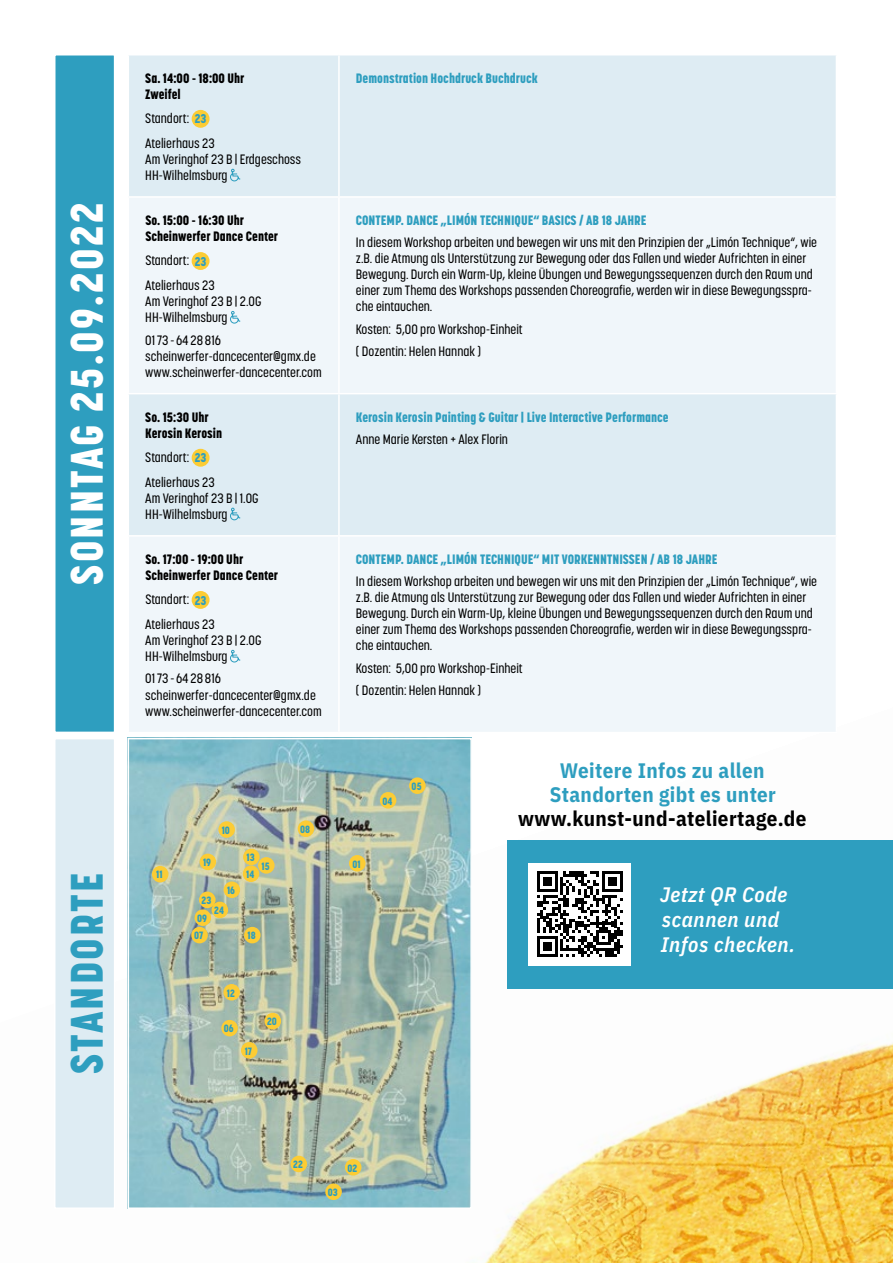
<style>
.page{position:relative;width:893px;height:1263px;background:#fff}
.page>*{position:absolute;margin:0;border:0;box-sizing:border-box;transform-origin:0 0}
.t1{font:800 45px "Korolev Condensed";letter-spacing:.05em;color:#fff}
.t2{font:800 45px "Korolev Condensed";letter-spacing:.05em;color:#2e9ebf}
.t3{font:700 21px/24px "IBM Plex Sans Cond";letter-spacing:.02em;color:#2e9ebf;text-align:center}
.t4{font:italic 600 21px/25.2px "IBM Plex Sans Cond";letter-spacing:.03em;color:#fff}
.t5{font:700 21px "IBM Plex Sans Cond";letter-spacing:.02em;color:#000}
.t6{font:500 13.5px/16px "Korolev Condensed";color:#000}
.t7{font:800 13.5px "Korolev Condensed";color:#2e9ebf}
.t8{font:800 13.5px/16px "Korolev Condensed";color:#000}
.t9{font:800 10.5px/16.8px "Korolev Condensed";color:#2e9ebf}
.s1{font-weight:800;font-size:12.6px;color:#2e9ebf}
</style>
<div class="page">
<img style="left:127px;top:737px;width:766px;height:526px">
<div style="left:129px;top:56px;width:707px;height:140px;background:#deecf3"></div>
<svg style="left:129px;top:198px;width:707px;height:534px;fill:#f0f6fa"></svg>
<hr style="left:338px;top:55px;width:2px;height:141px;background:#fff">
<hr style="left:338px;top:198px;width:2px;height:195px;background:#fff">
<hr style="left:339px;top:393px;width:498px;height:1px;background:#fff">
<hr style="left:338px;top:394px;width:2px;height:141px;background:#fff">
<hr style="left:339px;top:535px;width:498px;height:2px;background:#fff">
<hr style="left:338px;top:537px;width:2px;height:195px;background:#fff">
<hr style="left:128px;top:393px;width:211px;height:1px;background:#fff">
<hr style="left:128px;top:535px;width:211px;height:2px;background:#fff">
<div style="left:192px;top:110px;width:18px;height:18px;background:#fccc34;border-radius:50%"></div>
<svg style="left:229px;top:168px;width:12px;height:14px"></svg>
<div style="left:192px;top:252px;width:18px;height:18px;background:#fccc34;border-radius:50%"></div>
<svg style="left:229px;top:310px;width:12px;height:14px"></svg>
<div style="left:192px;top:449px;width:18px;height:18px;background:#fccc34;border-radius:50%"></div>
<svg style="left:229px;top:507px;width:12px;height:14px"></svg>
<div style="left:192px;top:591px;width:18px;height:18px;background:#fccc34;border-radius:50%"></div>
<svg style="left:229px;top:649px;width:12px;height:14px"></svg>
<div style="left:55px;top:55px;width:60px;height:677px;background:#2e9ebf"></div>
<div style="left:54px;top:54px;width:61px;height:679px;border:2px solid #fff"></div>
<div style="left:55px;top:739px;width:60px;height:469px;background:#deecf3"></div>
<div style="left:54px;top:738px;width:61px;height:471px;border:2px solid #fff"></div>
<img style="left:131px;top:741px;width:338px;height:465px">
<div style="left:128px;top:738px;width:344px;height:471px;border:2px solid #fff"></div>
<div style="left:349px;top:855px;width:17px;height:16px;background:#fccc34;border-radius:50%"></div>
<div style="left:221px;top:1020px;width:17px;height:16px;background:#fccc34;border-radius:50%"></div>
<div style="left:191px;top:927px;width:17px;height:16px;background:#fccc34;border-radius:50%"></div>
<div style="left:244px;top:927px;width:17px;height:16px;background:#fccc34;border-radius:50%"></div>
<div style="left:195px;top:909px;width:16px;height:17px;background:#fccc34;border-radius:50%"></div>
<div style="left:298px;top:820px;width:16px;height:17px;background:#fccc34;border-radius:50%"></div>
<div style="left:199px;top:891px;width:17px;height:17px;background:#fccc34;border-radius:50%"></div>
<div style="left:200px;top:854px;width:16px;height:16px;background:#fccc34;border-radius:50%"></div>
<div style="left:212px;top:902px;width:16px;height:16px;background:#fccc34;border-radius:50%"></div>
<div style="left:218px;top:821px;width:17px;height:17px;background:#fccc34;border-radius:50%"></div>
<div style="left:243px;top:849px;width:17px;height:16px;background:#fccc34;border-radius:50%"></div>
<div style="left:243px;top:865px;width:16px;height:17px;background:#fccc34;border-radius:50%"></div>
<div style="left:224px;top:881px;width:16px;height:17px;background:#fccc34;border-radius:50%"></div>
<div style="left:258px;top:857px;width:17px;height:17px;background:#fccc34;border-radius:50%"></div>
<div style="left:152px;top:866px;width:16px;height:16px;background:#fccc34;border-radius:50%"></div>
<div style="left:223px;top:984px;width:17px;height:16px;background:#fccc34;border-radius:50%"></div>
<div style="left:380px;top:792px;width:16px;height:16px;background:#fccc34;border-radius:50%"></div>
<div style="left:409px;top:777px;width:17px;height:17px;background:#fccc34;border-radius:50%"></div>
<div style="left:345px;top:1159px;width:16px;height:16px;background:#fccc34;border-radius:50%"></div>
<div style="left:325px;top:1183px;width:17px;height:17px;background:#fccc34;border-radius:50%"></div>
<div style="left:291px;top:1156px;width:16px;height:16px;background:#fccc34;border-radius:50%"></div>
<div style="left:241px;top:1042px;width:16px;height:16px;background:#fccc34;border-radius:50%"></div>
<div style="left:265px;top:1013px;width:16px;height:16px;background:#fccc34;border-radius:50%"></div>
<div style="left:507px;top:840px;width:386px;height:148px;background:#2e9ebf"></div>
<div style="left:529px;top:863px;width:102px;height:102px;background:#fff"></div>
<svg style="left:537px;top:871px;width:86px;height:86px"></svg>
<h1 class="t1" style="left:59px;top:585px;width:384px;rotate:-90deg">SONNTAG 25.09.2022</h1>
<h1 class="t2" style="left:59px;top:1074px;width:203px;rotate:-90deg">STANDORTE</h1>
<p class="t8" style="left:145px;top:70px;width:101px">Sa. 14:00 - 18:00 Uhr<br>Zweifel</p>
<p class="t6" style="left:145px;top:106px;width:71px;line-height:24.6px">Standort: <span class="s1">23<br></span>Atelierhaus 23</p>
<p class="t6" style="left:145px;top:151px;width:157px">Am Veringhof 23 B | Erdgeschoss<br>HH-Wilhelmsburg</p>
<p class="t8" style="left:145px;top:212px;width:134px">So. 15:00 - 16:30 Uhr<br>Scheinwerfer Dance Center</p>
<p class="t6" style="left:145px;top:248px;width:71px;line-height:24.6px">Standort: <span class="s1">23<br></span>Atelierhaus 23</p>
<p class="t6" style="left:145px;top:293px;width:118px">Am Veringhof 23 B | 2.OG<br>HH-Wilhelmsburg</p>
<p class="t6" style="left:145px;top:332px;width:178px">01 73 - 64 28 816 scheinwerfer-dancecenter@gmx.de www.scheinwerfer-dancecenter.com</p>
<p class="t8" style="left:145px;top:409px;width:78px">So. 15:30 Uhr<br>Kerosin Kerosin</p>
<p class="t6" style="left:145px;top:445px;width:71px;line-height:24.6px">Standort: <span class="s1">23<br></span>Atelierhaus 23</p>
<p class="t6" style="left:145px;top:490px;width:115px">Am Veringhof 23 B | 1.OG<br>HH-Wilhelmsburg</p>
<p class="t8" style="left:145px;top:551px;width:134px">So. 17:00 - 19:00 Uhr<br>Scheinwerfer Dance Center</p>
<p class="t6" style="left:145px;top:587px;width:71px;line-height:24.6px">Standort: <span class="s1">23<br></span>Atelierhaus 23</p>
<p class="t6" style="left:145px;top:632px;width:118px">Am Veringhof 23 B | 2.OG<br>HH-Wilhelmsburg</p>
<p class="t6" style="left:145px;top:671px;width:178px">01 73 - 64 28 816 scheinwerfer-dancecenter@gmx.de www.scheinwerfer-dancecenter.com</p>
<p class="t9" style="left:156px;top:866px;width:8px">11</p>
<p class="t9" style="left:203px;top:854px;width:10px">19</p>
<p class="t9" style="left:202px;top:892px;width:11px">23</p>
<p class="t9" style="left:222px;top:821px;width:10px">10</p>
<p class="t9" style="left:227px;top:882px;width:10px">16</p>
<p class="t9" style="left:214px;top:902px;width:11px">24</p>
<p class="t9" style="left:197px;top:910px;width:11px">09</p>
<p class="t9" style="left:246px;top:849px;width:10px">13<br>14</p>
<p class="t9" style="left:261px;top:857px;width:10px">15</p>
<p class="t9" style="left:194px;top:927px;width:11px">07</p>
<p class="t9" style="left:247px;top:927px;width:10px">18</p>
<p class="t9" style="left:227px;top:984px;width:10px">12</p>
<p class="t9" style="left:224px;top:1020px;width:11px">06</p>
<p class="t9" style="left:245px;top:1042px;width:9px">17</p>
<p class="t9" style="left:267px;top:1013px;width:11px">20</p>
<p class="t9" style="left:300px;top:821px;width:11px">08</p>
<p class="t7" style="left:356px;top:70px;width:183px">Demonstration Hochdruck Buchdruck</p>
<p class="t7" style="left:356px;top:212px;width:292px">CONTEMP. DANCE „LIMÓN TECHNIQUE“ BASICS / AB 18 JAHRE</p>
<p class="t6" style="left:356px;top:234px;width:463px">In diesem Workshop arbeiten und bewegen wir uns mit den Prinzipien der „Limón Technique“, wie z.B. die Atmung als Unterstützung zur Bewegung oder das Fallen und wieder Aufrichten in einer Bewegung. Durch ein Warm-Up, kleine Übungen und Bewegungssequenzen durch den Raum und einer zum Thema des Workshops passenden Choreografie, werden wir in diese Bewegungsspra&shy;che eintauchen.</p>
<p class="t6" style="left:356px;top:318px;width:168px;line-height:22.4px">Kosten: 5,00 pro Workshop-Einheit ( Dozentin: Helen Hannak )</p>
<p class="t7" style="left:356px;top:408px;width:314px">Kerosin Kerosin Painting &amp; Guitar | Live Interactive Performance</p>
<p class="t6" style="left:356px;top:431px;width:154px">Anne Marie Kersten + Alex Florin</p>
<p class="t7" style="left:356px;top:551px;width:363px">CONTEMP. DANCE „LIMÓN TECHNIQUE“ MIT VORKENNTNISSEN / AB 18 JAHRE</p>
<p class="t6" style="left:356px;top:573px;width:463px">In diesem Workshop arbeiten und bewegen wir uns mit den Prinzipien der „Limón Technique“, wie z.B. die Atmung als Unterstützung zur Bewegung oder das Fallen und wieder Aufrichten in einer Bewegung. Durch ein Warm-Up, kleine Übungen und Bewegungssequenzen durch den Raum und einer zum Thema des Workshops passenden Choreografie, werden wir in diese Bewegungsspra&shy;che eintauchen.</p>
<p class="t6" style="left:356px;top:657px;width:168px;line-height:22.4px">Kosten: 5,00 pro Workshop-Einheit ( Dozentin: Helen Hannak )</p>
<p class="t9" style="left:352px;top:855px;width:10px">01</p>
<p class="t9" style="left:382px;top:792px;width:12px">04</p>
<p class="t9" style="left:412px;top:778px;width:11px">05</p>
<h2 class="t3" style="left:550px;top:756px;width:228px">Weitere Infos zu allen<br>Standorten gibt es unter</h2>
<h2 class="t5" style="left:518px;top:801px;width:290px">www.kunst-und-ateliertage.de</h2>
<h2 class="t4" style="left:660px;top:880px;width:137px">Jetzt QR Code scannen und<br>Infos checken.</h2>
<p class="t9" style="left:293px;top:1156px;width:11px">22</p>
<p class="t9" style="left:328px;top:1184px;width:11px">03</p>
<p class="t9" style="left:347px;top:1159px;width:11px">02</p>
</div>
